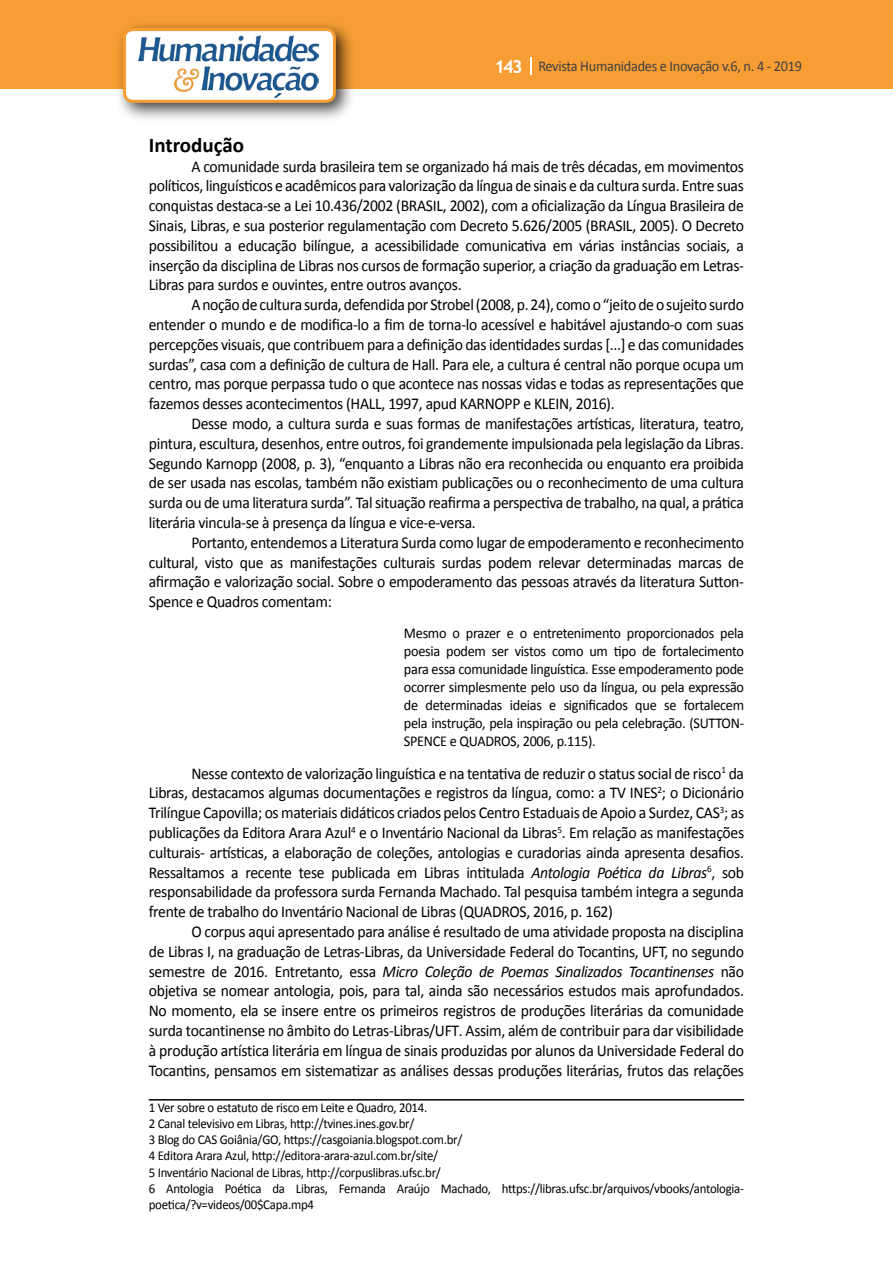
<style>
.page{position:relative;width:893px;height:1263px;background:#fff}
.page>*{position:absolute;margin:0;border:0;box-sizing:border-box;transform-origin:0 0}
.t1{font:700 21px "Calibri";color:#000}
.t2{font:16.5px/19.8px "Calibri";letter-spacing:-.02em;color:#000;text-align:justify;scale:.95 1}
.t3{font:15px/18px "Calibri";letter-spacing:-.02em;color:#000;text-align:justify;scale:.95 1}
.t4{font:15px "Calibri";letter-spacing:-.02em;color:#414042;scale:.95 1}
.t5{font:13.5px/16.2px "Calibri";letter-spacing:-.02em;color:#000;scale:.95 1}
.s1{font-family:"Trebuchet MS";font-weight:700;font-size:18px;color:#fff}
.s2{font-style:italic}
</style>
<div class="page">
<div style="left:0;top:0;width:893px;height:88px;background:#f69e34"></div>
<svg style="left:530px;top:57px;width:2px;height:18px"></svg>
<div style="left:115px;top:20px;width:241px;height:103px;background:#000;opacity:.75"></div>
<div style="left:125px;top:30px;width:209px;height:71px;background:#fff;border-radius:9px"></div>
<img style="left:138px;top:35px;width:181px;height:62px">
<div style="left:123px;top:28px;width:213px;height:75px;border:3px solid #f69e34;border-radius:9px"></div>
<hr style="left:149px;top:1099px;width:595px;height:1px;background:#000">
<p class="t4" style="left:495px;top:57px;width:325px"><span class="s1">143</span> Revista Humanidades e Inovação v.6, n. 4 - 2019</p>
<p class="t1" style="left:149px;top:131px;width:97px">Introdução</p>
<p class="t2" style="left:149px;top:156px;width:628px;text-indent:43px">A comunidade surda brasileira tem se organizado há mais de três décadas, em movimentos políticos, linguísticos e acadêmicos para valorização da língua de sinais e da cultura surda. Entre suas conquistas destaca-se a Lei 10.436/2002 (BRASIL, 2002), com a oficialização da Língua Brasileira de Sinais, Libras, e sua posterior regulamentação com Decreto 5.626/2005 (BRASIL, 2005). O Decreto possibilitou a educação bilíngue, a acessibilidade comunicativa em várias instâncias sociais, a inserção da disciplina de Libras nos cursos de formação superior, a criação da graduação em Letras-Libras para surdos e ouvintes, entre outros avanços.</p>
<p class="t2" style="left:149px;top:295px;width:628px;text-indent:43px">A noção de cultura surda, defendida por Strobel (2008, p. 24), como o “jeito de o sujeito surdo entender o mundo e de modifica-lo a fim de torna-lo acessível e habitável ajustando-o com suas percepções visuais, que contribuem para a definição das identidades surdas [...] e das comunidades surdas”, casa com a definição de cultura de Hall. Para ele, a cultura é central não porque ocupa um centro, mas porque perpassa tudo o que acontece nas nossas vidas e todas as representações que fazemos desses acontecimentos (HALL, 1997, apud KARNOPP e KLEIN, 2016).</p>
<p class="t2" style="left:149px;top:414px;width:628px;text-indent:43px">Desse modo, a cultura surda e suas formas de manifestações artísticas, literatura, teatro, pintura, escultura, desenhos, entre outros, foi grandemente impulsionada pela legislação da Libras.<br>Segundo Karnopp (2008, p. 3), “enquanto a Libras não era reconhecida ou enquanto era proibida de ser usada nas escolas, também não existiam publicações ou o reconhecimento de uma cultura surda ou de uma literatura surda”. Tal situação reafirma a perspectiva de trabalho, na qual, a prática literária vincula-se à presença da língua e vice-e-versa.</p>
<p class="t2" style="left:149px;top:532px;width:628px;text-indent:43px">Portanto, entendemos a Literatura Surda como lugar de empoderamento e reconhecimento cultural, visto que as manifestações culturais surdas podem relevar determinadas marcas de afirmação e valorização social. Sobre o empoderamento das pessoas através da literatura Sutton-Spence e Quadros comentam:</p>
<p class="t3" style="left:404px;top:624px;width:360px">Mesmo o prazer e o entretenimento proporcionados pela poesia podem ser vistos como um tipo de fortalecimento para essa comunidade linguística. Esse empoderamento pode ocorrer simplesmente pelo uso da língua, ou pela expressão de determinadas ideias e significados que se fortalecem pela instrução, pela inspiração ou pela celebração. (SUTTON-SPENCE e QUADROS, 2006, p.115).</p>
<p class="t2" style="left:149px;top:763px;width:628px;text-indent:43px">Nesse contexto de valorização linguística e na tentativa de reduzir o status social de risco<sup>1</sup> da Libras, destacamos algumas documentações e registros da língua, como: a TV INES<sup>2</sup>; o Dicionário Trilíngue Capovilla; os materiais didáticos criados pelos Centro Estaduais de Apoio a Surdez, CAS<sup>3</sup>; as publicações da Editora Arara Azul<sup>4</sup> e o Inventário Nacional da Libras<sup>5</sup>. Em relação as manifestações culturais- artísticas, a elaboração de coleções, antologias e curadorias ainda apresenta desafios.<br>Ressaltamos a recente tese publicada em Libras intitulada <span class="s2">Antologia Poética da Libras</span><sup>6</sup>, sob responsabilidade da professora surda Fernanda Machado. Tal pesquisa também integra a segunda frente de trabalho do Inventário Nacional de Libras (QUADROS, 2016, p. 162)</p>
<p class="t2" style="left:149px;top:922px;width:628px;text-indent:43px">O corpus aqui apresentado para análise é resultado de uma atividade proposta na disciplina de Libras I, na graduação de Letras-Libras, da Universidade Federal do Tocantins, UFT, no segundo semestre de 2016. Entretanto, essa <span class="s2">Micro Coleção de Poemas Sinalizados Tocantinenses</span> não objetiva se nomear antologia, pois, para tal, ainda são necessários estudos mais aprofundados.<br>No momento, ela se insere entre os primeiros registros de produções literárias da comunidade surda tocantinense no âmbito do Letras-Libras/UFT. Assim, além de contribuir para dar visibilidade à produção artística literária em língua de sinais produzidas por alunos da Universidade Federal do Tocantins, pensamos em sistematizar as análises dessas produções literárias, frutos das relações</p>
<p class="t5" style="left:149px;top:1099px;width:628px">1 Ver sobre o estatuto de risco em Leite e Quadro, 2014.<br>2 Canal televisivo em Libras, http://tvines.ines.gov.br/<br>3 Blog do CAS Goiânia/GO, https://casgoiania.blogspot.com.br/<br>4 Editora Arara Azul, http://editora-arara-azul.com.br/site/<br>5 Inventário Nacional de Libras, http://corpuslibras.ufsc.br/<br>6 Antologia Poética da Libras, Fernanda Araújo Machado, https://libras.ufsc.br/arquivos/vbooks/antologia&shy;poetica/?v=videos/00$Capa.mp4</p>
</div>
